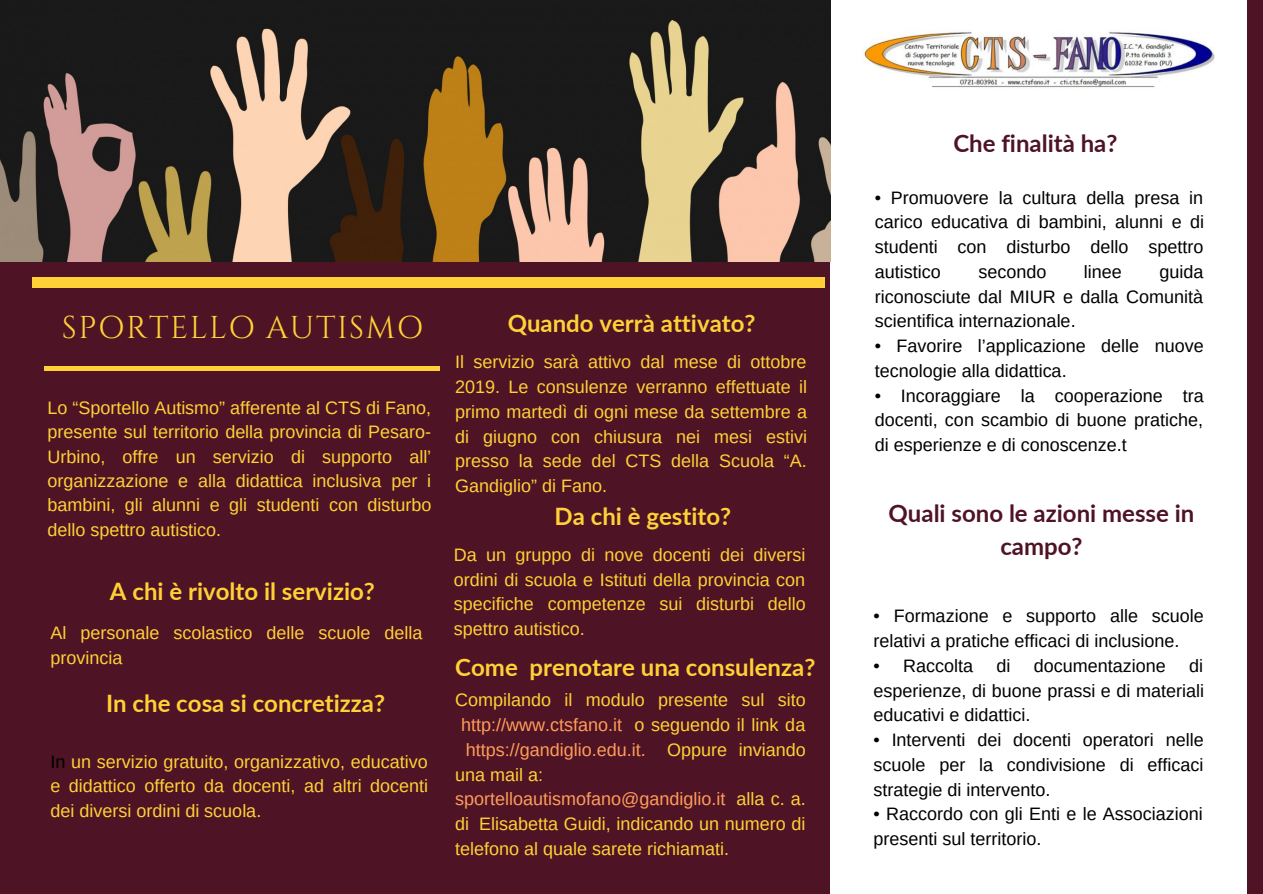
<style>
.page{position:relative;width:1263px;height:894px;background:#fff}
.page>*{position:absolute;margin:0;border:0;box-sizing:border-box;transform-origin:0 0}
.t1{font:31.5px "Cinzel";letter-spacing:.05em;color:#ffd137}
.t2{font:700 24px "Lato";color:#ffd137}
.t3{font:700 24px/32.5px "Lato";color:#4e1324;text-align:center}
.t4{font:18px/24.8px "Arimo";color:#ffd137;text-align:justify}
.t5{font:18px/24.8px "Arimo";color:#000;text-align:justify}
.t6{font:18px "Arimo";color:#ff9d5a}
.s1{color:#000}
.s2{color:#ffd137}
</style>
<div class="page">
<div style="left:0;top:0;width:1263px;height:893px;background:#4e1324"></div>
<div style="left:32px;top:277px;width:793px;height:10px;background:#ffd137"></div>
<div style="left:830px;top:0;width:416px;height:893px;background:#fff"></div>
<hr style="left:44px;top:366px;width:395px;height:4px;background:#ffd137">
<img style="left:863px;top:31px;width:352px;height:57px">
<img style="left:0;top:0;width:830px;height:262px">
<h1 class="t1" style="left:62px;top:307px;width:363px">SPORTELLO AUTISMO</h1>
<p class="t4" style="left:47px;top:395px;width:386px">Lo “Sportello Autismo” afferente al CTS di Fano, presente sul territorio della provincia di Pesaro-Urbino, offre un servizio di supporto all’ organizzazione e alla didattica inclusiva per i bambini, gli alunni e gli studenti con disturbo dello spettro autistico.</p>
<h2 class="t2" style="left:110px;top:575px;width:266px">A chi è rivolto il servizio?</h2>
<p class="t4" style="left:50px;top:620px;width:374px">Al personale scolastico delle scuole della provincia</p>
<h2 class="t2" style="left:106px;top:688px;width:281px">In che cosa si concretizza?</h2>
<p class="t4" style="left:50px;top:748px;width:379px"><span class="s1">In</span> un servizio gratuito, organizzativo, educativo e didattico offerto da docenti, ad altri docenti dei diversi ordini di scuola.</p>
<h2 class="t2" style="left:508px;top:308px;width:249px">Quando verrà attivato?</h2>
<p class="t4" style="left:455px;top:349px;width:354px">Il servizio sarà attivo dal mese di ottobre 2019. Le consulenze verranno effettuate il primo martedì di ogni mese da settembre a di giugno con chiusura nei mesi estivi presso la sede del CTS della Scuola “A.<br>Gandiglio” di Fano.</p>
<h2 class="t2" style="left:555px;top:500px;width:178px">Da chi è gestito?</h2>
<p class="t4" style="left:454px;top:542px;width:353px">Da un gruppo di nove docenti dei diversi ordini di scuola e Istituti della provincia con specifiche competenze sui disturbi dello spettro autistico.</p>
<h2 class="t2" style="left:455px;top:652px;width:362px">Come prenotare una consulenza?</h2>
<p class="t4" style="left:455px;top:687px;width:352px">Compilando il modulo presente sul sito</p>
<p class="t6" style="left:461px;top:714px;width:346px">http://www.ctsfano.it <span class="s2">o seguendo il link da</span></p>
<p class="t6" style="left:466px;top:739px;width:342px">https://gandiglio.edu.it. <span class="s2">Oppure inviando</span></p>
<p class="t4" style="left:455px;top:761px;width:89px">una mail a:</p>
<p class="t6" style="left:455px;top:788px;width:352px">sportelloautismofano@gandiglio.it <span class="s2">alla c. a.</span></p>
<p class="t4" style="left:455px;top:811px;width:352px">di Elisabetta Guidi, indicando un numero di</p>
<p class="t4" style="left:455px;top:836px;width:275px">telefono al quale sarete richiamati.</p>
<h2 class="t3" style="left:953px;top:126px;width:166px">Che finalità ha?</h2>
<p class="t5" style="left:875px;top:185px;width:331px">• Promuovere la cultura della presa in carico educativa di bambini, alunni e di studenti con disturbo dello spettro autistico</p>
<p class="t5" style="left:875px;top:259px;width:330px;text-indent:285px">guida riconosciute dal MIUR e dalla Comunità scientifica internazionale.</p>
<p class="t5" style="left:875px;top:333px;width:330px">• Favorire l’applicazione delle nuove tecnologie alla didattica.</p>
<p class="t5" style="left:875px;top:383px;width:330px">• Incoraggiare la cooperazione tra docenti, con scambio di buone pratiche, di esperienze e di conoscenze.t</p>
<p class="t5" style="left:978px;top:259px;width:70px">secondo</p>
<p class="t5" style="left:1084px;top:259px;width:40px">linee</p>
<h2 class="t3" style="left:889px;top:496px;width:307px">Quali sono le azioni messe in campo?</h2>
<p class="t5" style="left:874px;top:603px;width:332px">• Formazione e supporto alle scuole relativi a pratiche efficaci di inclusione.</p>
<p class="t5" style="left:874px;top:653px;width:101px">• Raccolta</p>
<p class="t5" style="left:996px;top:653px;width:15px">di</p>
<p class="t5" style="left:1034px;top:653px;width:134px">documentazione</p>
<p class="t5" style="left:874px;top:653px;width:332px;text-indent:315px">di esperienze, di buone prassi e di materiali educativi e didattici.</p>
<p class="t5" style="left:874px;top:727px;width:332px">• Interventi dei docenti operatori nelle scuole per la condivisione di efficaci strategie di intervento.</p>
<p class="t5" style="left:874px;top:801px;width:331px">• Raccordo con gli Enti e le Associazioni presenti sul territorio.</p>
</div>
